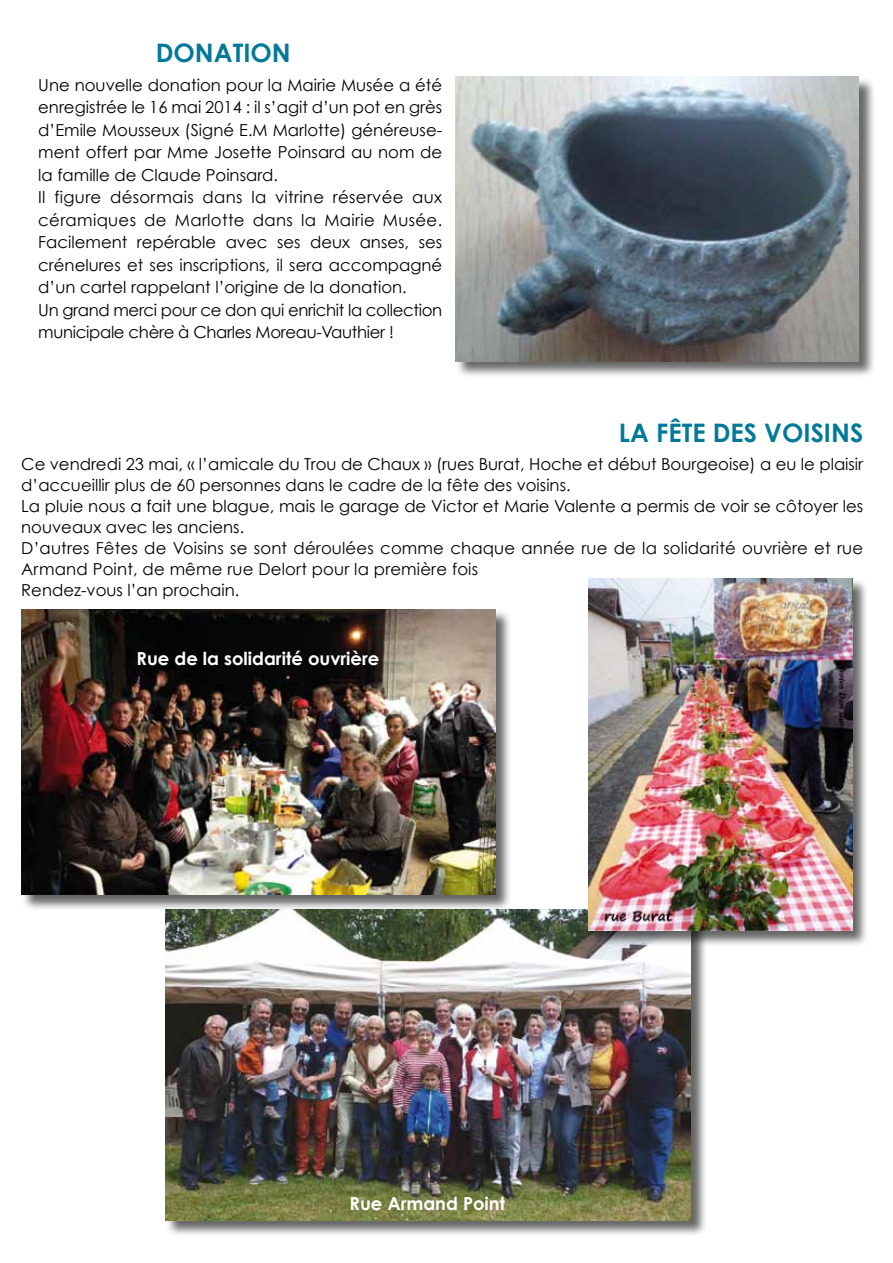
<style>
.page{position:relative;width:893px;height:1263px;background:#fff}
.page>*{position:absolute;margin:0;border:0;box-sizing:border-box;transform-origin:0 0}
.t1{font:700 25.5px "Century Gothic";color:#007a98}
.t2{font:700 18px "Century Gothic";color:#fff}
.t3{font:16.5px/22.5px "Century Gothic";color:#000}
</style>
<div class="page">
<div style="left:455px;top:77px;width:421px;height:301px;background:#000;opacity:.59"></div>
<img style="left:455px;top:77px;width:404px;height:284px">
<div style="left:165px;top:910px;width:543px;height:327px;background:#000;opacity:.6"></div>
<img style="left:165px;top:909px;width:526px;height:311px">
<div style="left:589px;top:578px;width:280px;height:369px;background:#000;opacity:.6"></div>
<img style="left:588px;top:578px;width:264px;height:352px">
<div style="left:22px;top:609px;width:490px;height:302px;background:#000;opacity:.6"></div>
<img style="left:21px;top:609px;width:474px;height:286px">
<h1 class="t1" style="left:156px;top:36px;width:137px">DONATION</h1>
<p class="t3" style="left:38px;top:73px;width:405px">Une nouvelle donation pour la Mairie Musée a été enregistrée le 16 mai 2014 : il s’agit d’un pot en grès d’Emile Mousseux (Signé E.M Marlotte) généreuse&shy;ment offert par Mme Josette Poinsard au nom de la famille de Claude Poinsard.<br>Il figure désormais dans la vitrine réservée aux céramiques de Marlotte dans la Mairie Musée.<br>Facilement repérable avec ses deux anses, ses crénelures et ses inscriptions, il sera accompagné d’un cartel rappelant l’origine de la donation.<br>Un grand merci pour ce don qui enrichit la collection municipale chère à Charles Moreau-Vauthier !</p>
<h1 class="t1" style="left:619px;top:417px;width:246px">LA FÊTE DES VOISINS</h1>
<p class="t3" style="left:21px;top:453px;width:843px;line-height:21px">Ce vendredi 23 mai, « l’amicale du Trou de Chaux » (rues Burat, Hoche et début Bourgeoise) a eu le plaisir d’accueillir plus de 60 personnes dans le cadre de la fête des voisins.<br>La pluie nous a fait une blague, mais le garage de Victor et Marie Valente a permis de voir se côtoyer les nouveaux avec les anciens.<br>D’autres Fêtes de Voisins se sont déroulées comme chaque année rue de la solidarité ouvrière et rue Armand Point, de même rue Delort pour la première fois<br>Rendez-vous l’an prochain.</p>
<p class="t2" style="left:137px;top:647px;width:244px">Rue de la solidarité ouvrière</p>
<p class="t2" style="left:350px;top:1192px;width:157px">Rue Armand Point</p>
</div>
